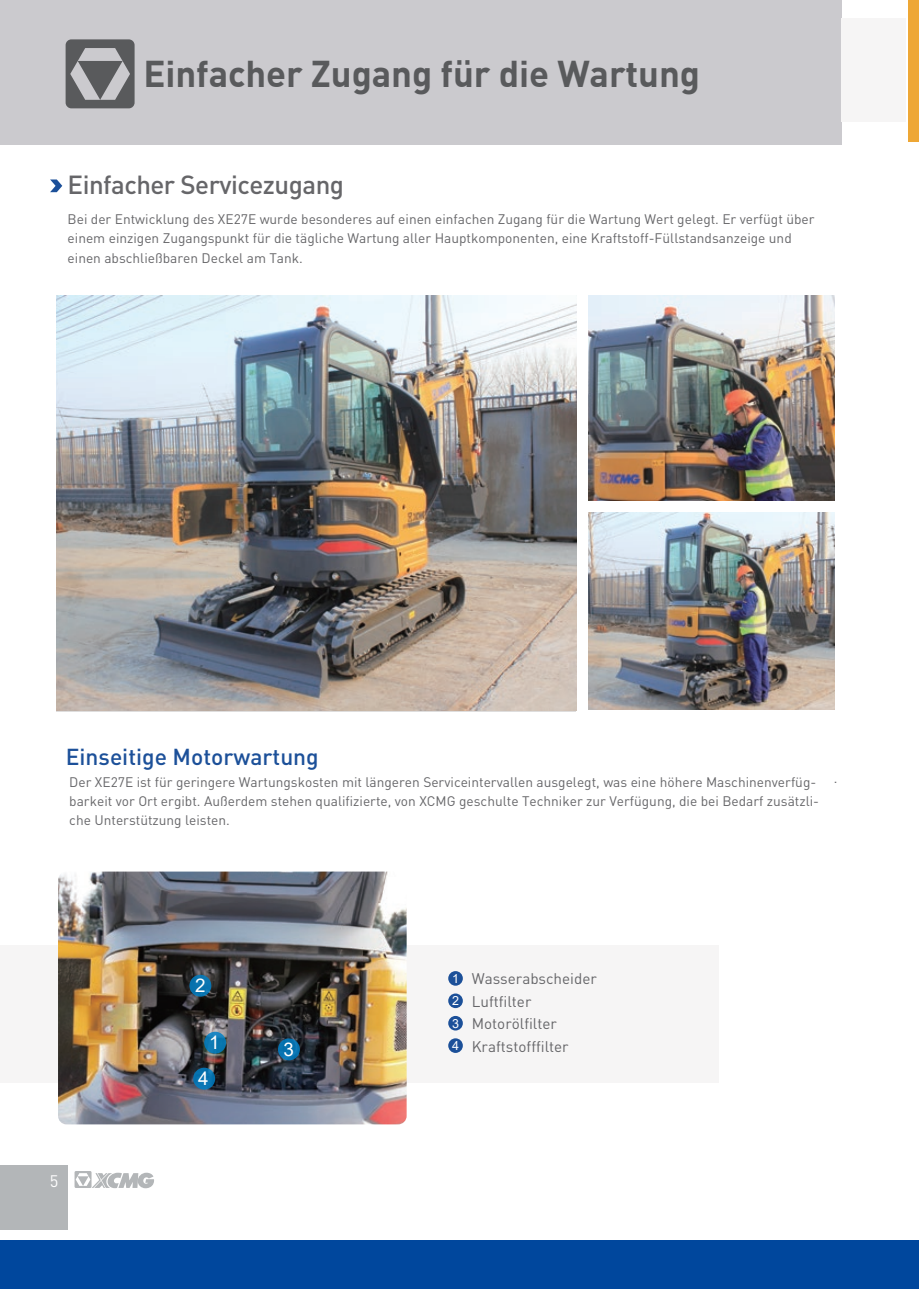
<style>
.page{position:relative;width:919px;height:1289px;background:#fff}
.page>*{position:absolute;margin:0;border:0;box-sizing:border-box;transform-origin:0 0}
.t1{font:700 36.45px "DIN Pro";letter-spacing:-.005em;color:#595a5c}
.t2{font:500 25.8px "DIN Pro";letter-spacing:-.02em;color:#666669}
.t3{font:500 22.8px "DIN Pro";color:#1c5099}
.t4{font:18.9px "Arial";color:#fff}
.t5{font:16.5px "DIN Pro";color:#fff}
.t6{font:15.15px/22.5px "DIN Pro";color:#666669}
.t7{font:13.65px/19.4px "DIN Pro";color:#666669}
.s1{font-family:"Arial";font-size:12.6px;color:#fff}
</style>
<div class="page">
<div style="left:0;top:1164px;width:68px;height:65px;background:#b3b6b8"></div>
<div style="left:0;top:945px;width:718px;height:137px;background:#f6f5f5"></div>
<div style="left:0;top:0;width:841px;height:145px;background:#cbcace"></div>
<svg style="left:50px;top:179px;width:12px;height:13px"></svg>
<div style="left:908px;top:0;width:10px;height:141px;background:#eea735"></div>
<div style="left:448px;top:971px;width:15px;height:14px;background:#1c5099;border-radius:50%"></div>
<div style="left:448px;top:993px;width:15px;height:15px;background:#1c5099;border-radius:50%"></div>
<div style="left:448px;top:1015px;width:15px;height:15px;background:#1c5099;border-radius:50%"></div>
<div style="left:448px;top:1038px;width:15px;height:14px;background:#1c5099;border-radius:50%"></div>
<svg style="left:75px;top:1171px;width:79px;height:17px"></svg>
<svg style="left:66px;top:39px;width:69px;height:69px"></svg>
<img style="left:57px;top:295px;width:519px;height:415px">
<img style="left:589px;top:295px;width:245px;height:205px">
<img style="left:589px;top:512px;width:245px;height:197px">
<img style="left:58px;top:871px;width:348px;height:253px">
<div style="left:189px;top:974px;width:22px;height:22px;background:linear-gradient(to right,#08699f,#0c79b6);border-radius:50%"></div>
<svg style="left:204px;top:1031px;width:22px;height:22px"></svg>
<svg style="left:278px;top:1038px;width:22px;height:22px"></svg>
<svg style="left:193px;top:1067px;width:22px;height:22px"></svg>
<div style="left:0;top:1240px;width:906px;height:48px;background:#00479d"></div>
<div style="left:906px;top:1240px;width:12px;height:48px;background:#00479d"></div>
<p class="t1" style="left:143px;top:50px;width:558px">Einfacher Zugang für die Wartung</p>
<p class="t2" style="left:68px;top:168px;width:278px">Einfacher Servicezugang</p>
<p class="t7" style="left:68px;top:209px;width:748px">Bei der Entwicklung des XE27E wurde besonderes auf einen einfachen Zugang für die Wartung Wert gelegt. Er verfügt über einem einzigen Zugangspunkt für die tägliche Wartung aller Hauptkomponenten, eine Kraftstoff-Füllstandsanzeige und einen abschließbaren Deckel am Tank.</p>
<p class="t3" style="left:66px;top:742px;width:254px">Einseitige Motorwartung</p>
<p class="t7" style="left:69px;top:771px;width:751px">Der XE27E ist für geringere Wartungskosten mit längeren Serviceintervallen ausgelegt, was eine höhere Maschinenverfüg&shy;barkeit vor Ort ergibt. Außerdem stehen qualifizierte, von XCMG geschulte Techniker zur Verfügung, die bei Bedarf zusätzli&shy;che Unterstützung leisten.</p>
<p class="t7" style="left:833px;top:768px;width:5px">.</p>
<p class="t5" style="left:50px;top:1169px;width:10px">5</p>
<p class="t4" style="left:195px;top:972px;width:12px">2</p>
<p class="t4" style="left:209px;top:1029px;width:12px">1</p>
<p class="t4" style="left:283px;top:1036px;width:12px">3</p>
<p class="t4" style="left:198px;top:1065px;width:12px">4</p>
<p class="t6" style="left:452px;top:966px;width:146px"><span class="s1">1</span> Wasserabscheider<br><span class="s1">2</span> Luftfilter<br><span class="s1">3</span> Motorölfilter<br><span class="s1">4</span> Kraftstofffilter</p>
</div>
